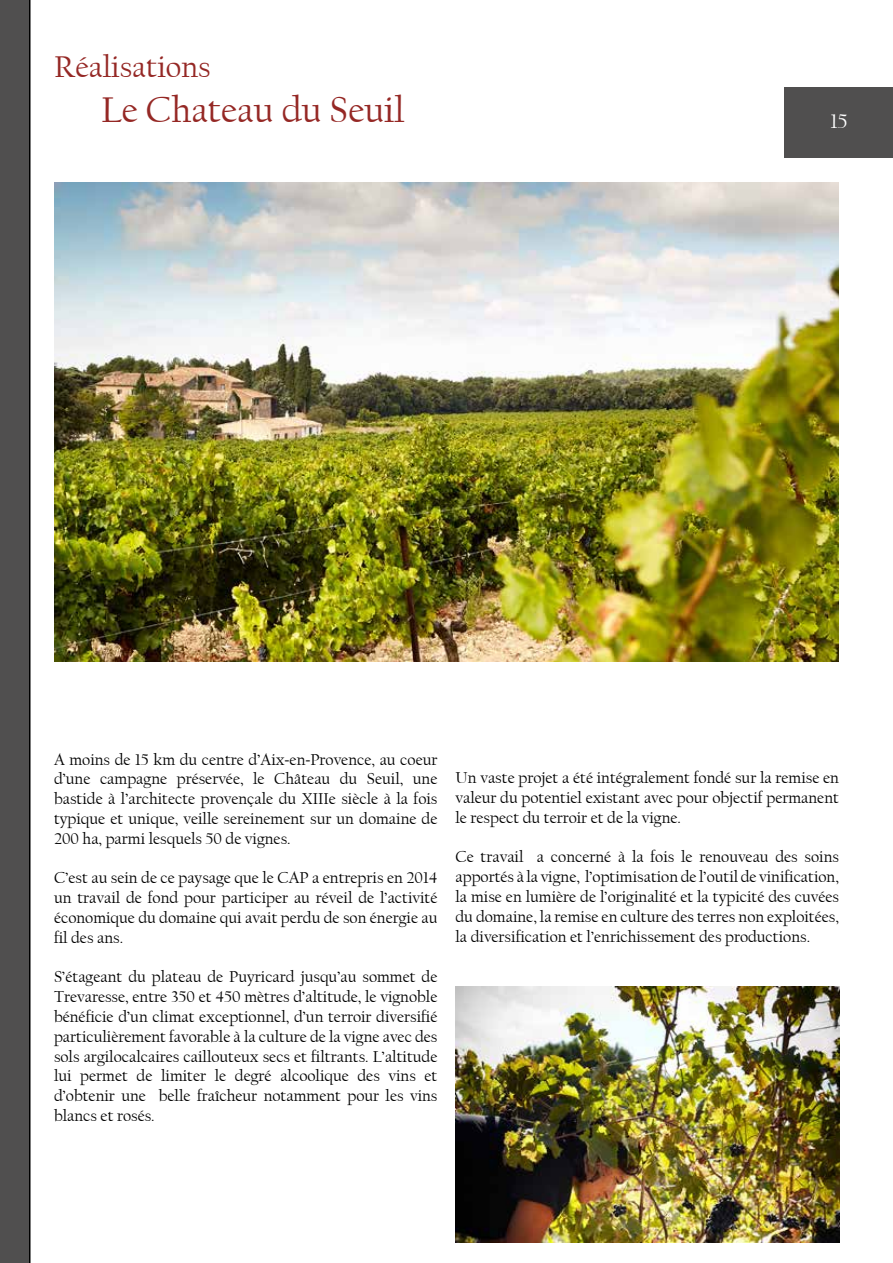
<style>
.page{position:relative;width:893px;height:1263px;background:#fff}
.page>*{position:absolute;margin:0;border:0;box-sizing:border-box;transform-origin:0 0}
.t1{font:37.5px "Californian FB";color:#952825}
.t2{font:31.5px "Californian FB";color:#952825}
.t3{font:21px "Californian FB";color:#fff}
.t4{font:16.5px/19.8px "Californian FB";color:#000;text-align:justify}
.s1{font-family:"Calibri"}
</style>
<div class="page">
<div style="left:0;top:0;width:31px;height:1263px;background:#504f4f"></div>
<div style="left:785px;top:87px;width:108px;height:70px;background:#504f4f"></div>
<img style="left:54px;top:183px;width:785px;height:478px">
<img style="left:455px;top:986px;width:384px;height:256px">
<h2 class="t2" style="left:54px;top:50px;width:158px">Réalisations</h2>
<h1 class="t1" style="left:101px;top:89px;width:305px">Le Chateau du Seuil</h1>
<p class="t3" style="left:830px;top:110px;width:19px">15</p>
<p class="t4" style="left:54px;top:749px;width:385px">A moins de 15 km du centre d’Aix<span class="s1">-</span>en<span class="s1">-</span>Provence, au coeur d’une campagne préservée, le Château du Seuil, une bastide à l’architecte provençale du XIIIe siècle à la fois typique et unique, veille sereinement sur un domaine de 200 ha, parmi lesquels 50 de vignes.</p>
<p class="t4" style="left:54px;top:868px;width:385px">C’est au sein de ce paysage que le CAP a entrepris en 2014 un travail de fond pour participer au réveil de l’activité économique du domaine qui avait perdu de son énergie au fil des ans.</p>
<p class="t4" style="left:54px;top:967px;width:385px">S’étageant du plateau de Puyricard jusqu’au sommet de Trevaresse, entre 350 et 450 mètres d’altitude, le vignoble bénéficie d’un climat exceptionnel, d’un terroir diversifié particulièrement favorable à la culture de la vigne avec des sols argilocalcaires caillouteux secs et filtrants. L’altitude lui permet de limiter le degré alcoolique des vins et d’obtenir une belle fraîcheur notamment pour les vins blancs et rosés.</p>
<p class="t4" style="left:455px;top:768px;width:385px">Un vaste projet a été intégralement fondé sur la remise en valeur du potentiel existant avec pour objectif permanent le respect du terroir et de la vigne.</p>
<p class="t4" style="left:455px;top:847px;width:385px">Ce travail a concerné à la fois le renouveau des soins apportés à la vigne, l’optimisation de l’outil de vinification, la mise en lumière de l’originalité et la typicité des cuvées du domaine, la remise en culture des terres non exploitées, la diversification et l’enrichissement des productions.</p>
</div>
